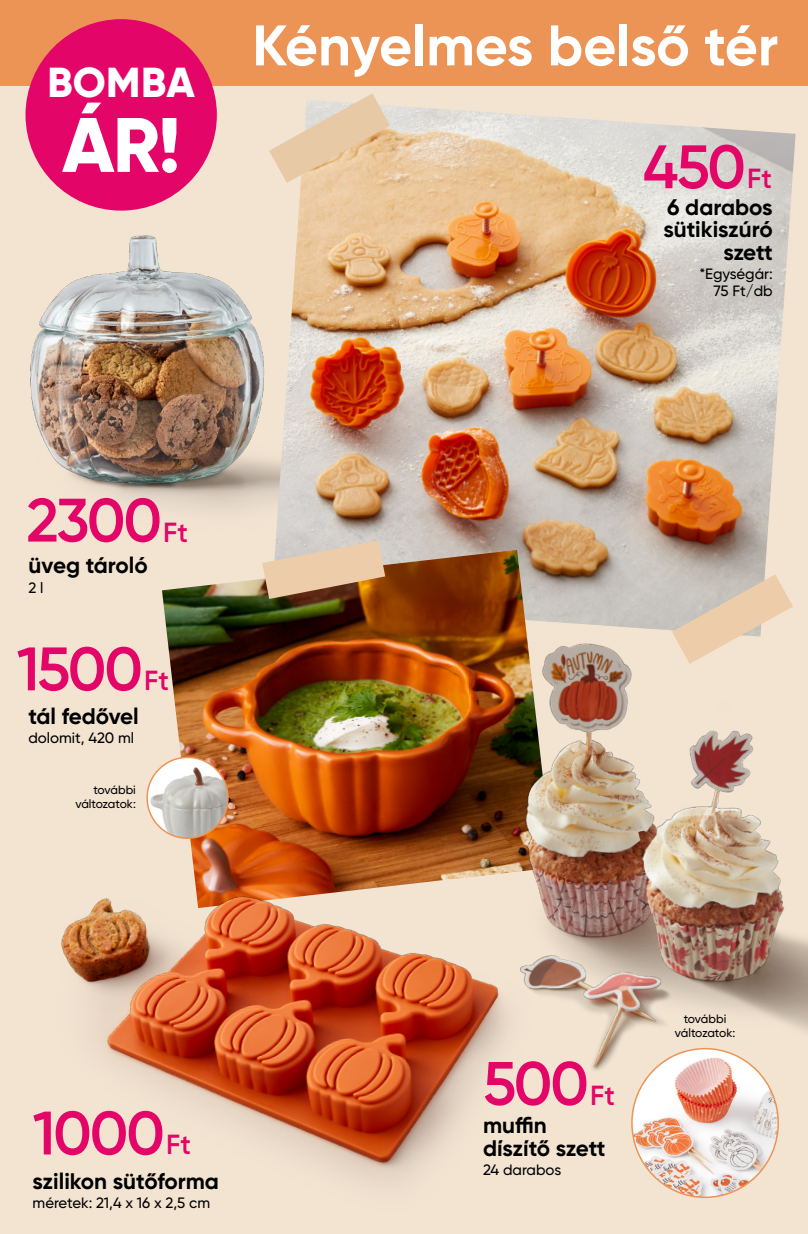
<style>
.page{position:relative;width:808px;height:1234px;background:#fff}
.page>*{position:absolute;margin:0;border:0;box-sizing:border-box;transform-origin:0 0}
.t1{font:800 76.95px "Gilroy";color:#fff}
.t2{font:600 61.2px "Gilroy";letter-spacing:-.035em;color:#e30567}
.t3{font:700 57px "Gilroy";color:#fff}
.t4{font:800 41.85px "Gilroy";letter-spacing:.01em;color:#fff}
.t5{font:700 22.5px/22.5px "Gilroy";letter-spacing:-.005em;color:#000;text-align:right}
.t6{font:500 15px/16.8px "Gilroy";color:#000;text-align:right}
.t7{font:500 12px/13.5px "Gilroy";letter-spacing:-.02em;color:#000;text-align:center}
.s1{font-size:27.6px}
</style>
<div class="page">
<div style="left:0;top:0;width:808px;height:1233px;background:#f3e4d2"></div>
<img style="left:30px;top:198px;width:241px;height:313px">
<img style="left:271px;top:106px;width:525px;height:509px">
<img style="left:162px;top:549px;width:391px;height:330px">
<img style="left:632px;top:1099px;width:146px;height:97px">
<svg style="left:269px;top:93px;width:121px;height:90px"></svg>
<img style="left:484px;top:615px;width:324px;height:484px">
<svg style="left:672px;top:574px;width:121px;height:89px"></svg>
<svg style="left:262px;top:540px;width:123px;height:59px;background:#d1b191"></svg>
<div style="left:0;top:0;width:808px;height:85px;background:#eb9456"></div>
<img style="left:527px;top:879px;width:26px;height:220px">
<img style="left:61px;top:879px;width:466px;height:304px">
<img style="left:147px;top:757px;width:81px;height:81px;border-radius:40px">
<div style="left:146px;top:756px;width:83px;height:82px;border:2px solid #eb9456;border-radius:50%"></div>
<div style="left:26px;top:19px;width:191px;height:191px;background:#e30567;border-radius:50%"></div>
<h3 class="t4" style="left:47px;top:56px;width:149px">BOMBA</h3>
<h1 class="t1" style="left:62px;top:96px;width:120px">ÁR!</h1>
<h3 class="t3" style="left:252px;top:10px;width:527px">Kényelmes belső tér</h3>
<h2 class="t2" style="left:643px;top:129px;width:130px">450<span class="s1">Ft</span></h2>
<p class="t5" style="left:663px;top:195px;width:111px">6 darabos sütikiszúró szett</p>
<p class="t6" style="left:699px;top:265px;width:75px">*Egységár:<br>75 Ft/db</p>
<h2 class="t2" style="left:26px;top:482px;width:163px">2300<span class="s1">Ft</span></h2>
<p class="t5" style="left:29px;top:553px;width:121px">üveg tároló</p>
<p class="t6" style="left:29px;top:578px;width:16px">2 l</p>
<h2 class="t2" style="left:17px;top:630px;width:154px">1500<span class="s1">Ft</span></h2>
<p class="t5" style="left:28px;top:704px;width:112px">tál fedővel</p>
<p class="t6" style="left:28px;top:729px;width:107px">dolomit, 420 ml</p>
<p class="t7" style="left:75px;top:782px;width:62px;text-align:right">további változatok:</p>
<h2 class="t2" style="left:33px;top:1094px;width:160px">1000<span class="s1">Ft</span></h2>
<p class="t5" style="left:33px;top:1169px;width:188px">szilikon sütőforma</p>
<p class="t6" style="left:33px;top:1194px;width:179px">méretek: 21,4 x 16 x 2,5 cm</p>
<h2 class="t2" style="left:483px;top:1045px;width:133px">500<span class="s1">Ft</span></h2>
<p class="t5" style="left:483px;top:1113px;width:124px;text-align:left">muffin díszítő szett</p>
<p class="t6" style="left:483px;top:1161px;width:80px">24 darabos</p>
<p class="t7" style="left:675px;top:1011px;width:62px">további változatok:</p>
</div>
